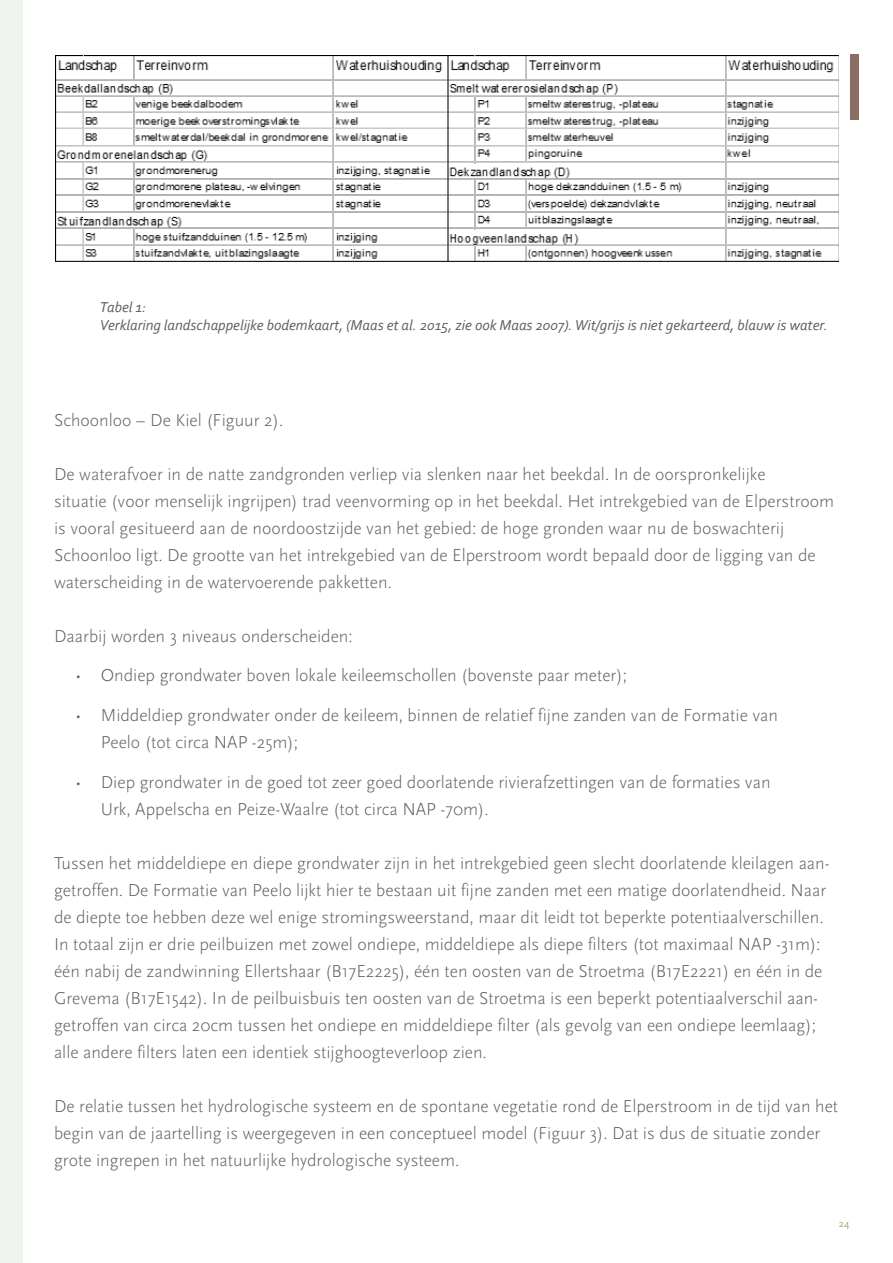
<style>
.page{position:relative;width:893px;height:1263px;background:#fff}
.page>*{position:absolute;margin:0;border:0;box-sizing:border-box;transform-origin:0 0}
.t1{font:300 18px/27px "Scala Sans";color:#5f5f62}
.t2{font:italic 15px/18px "Corbel";color:#5f5f62}
.t3{font:300 10.5px "Scala Sans";color:#788649}
</style>
<div class="page">
<div style="left:850px;top:54px;width:8px;height:65px;background:#886e64"></div>
<img style="left:55px;top:55px;width:784px;height:206px">
<div style="left:0;top:0;width:23px;height:1263px;background:#eff3ed"></div>
<p class="t2" style="left:100px;top:297px;width:729px">Tabel 1:<br>Verklaring landschappelijke bodemkaart, (Maas et al. 2015, zie ook Maas 2007). Wit/grijs is niet gekarteerd, blauw is water.</p>
<p class="t1" style="left:54px;top:407px;width:231px">Schoonloo – De Kiel (Figuur 2).</p>
<p class="t1" style="left:54px;top:461px;width:782px">De waterafvoer in de natte zandgronden verliep via slenken naar het beekdal. In de oorspronkelijke<br>situatie (voor menselijk ingrijpen) trad veenvorming op in het beekdal. Het intrekgebied van de Elperstroom is vooral gesitueerd aan de noordoostzijde van het gebied: de hoge gronden waar nu de boswachterij Schoonloo ligt. De grootte van het intrekgebied van de Elperstroom wordt bepaald door de ligging van de waterscheiding in de watervoerende pakketten.</p>
<p class="t1" style="left:54px;top:623px;width:300px">Daarbij worden 3 niveaus onderscheiden:</p>
<p class="t1" style="left:75px;top:662px;width:553px">• Ondiep grondwater boven lokale keileemschollen (bovenste paar meter);</p>
<p class="t1" style="left:101px;top:702px;width:679px;text-indent:-26px">• Middeldiep grondwater onder de keileem, binnen de relatief fijne zanden van de Formatie van<br>Peelo (tot circa NAP -25m);</p>
<p class="t1" style="left:101px;top:769px;width:671px;text-indent:-26px">• Diep grondwater in de goed tot zeer goed doorlatende rivierafzettingen van de formaties van<br>Urk, Appelscha en Peize-Waalre (tot circa NAP -70m).</p>
<p class="t1" style="left:54px;top:850px;width:777px">Tussen het middeldiepe en diepe grondwater zijn in het intrekgebied geen slecht doorlatende kleilagen aan&shy;getroffen. De Formatie van Peelo lijkt hier te bestaan uit fijne zanden met een matige doorlatendheid. Naar de diepte toe hebben deze wel enige stromingsweerstand, maar dit leidt tot beperkte potentiaalverschillen.<br>In totaal zijn er drie peilbuizen met zowel ondiepe, middeldiepe als diepe filters (tot maximaal NAP -31m): één nabij de zandwinning Ellertshaar (B17E2225), één ten oosten van de Stroetma (B17E2221) en één in de Grevema (B17E1542). In de peilbuisbuis ten oosten van de Stroetma is een beperkt potentiaalverschil aan&shy;getroffen van circa 20cm tussen het ondiepe en middeldiepe filter (als gevolg van een ondiepe leemlaag); alle andere filters laten een identiek stijghoogteverloop zien.</p>
<p class="t1" style="left:54px;top:1093px;width:786px">De relatie tussen het hydrologische systeem en de spontane vegetatie rond de Elperstroom in de tijd van het begin van de jaartelling is weergegeven in een conceptueel model (Figuur 3). Dat is dus de situatie zonder grote ingrepen in het natuurlijke hydrologische systeem.</p>
<p class="t3" style="left:839px;top:1218px;width:12px">24</p>
</div>
